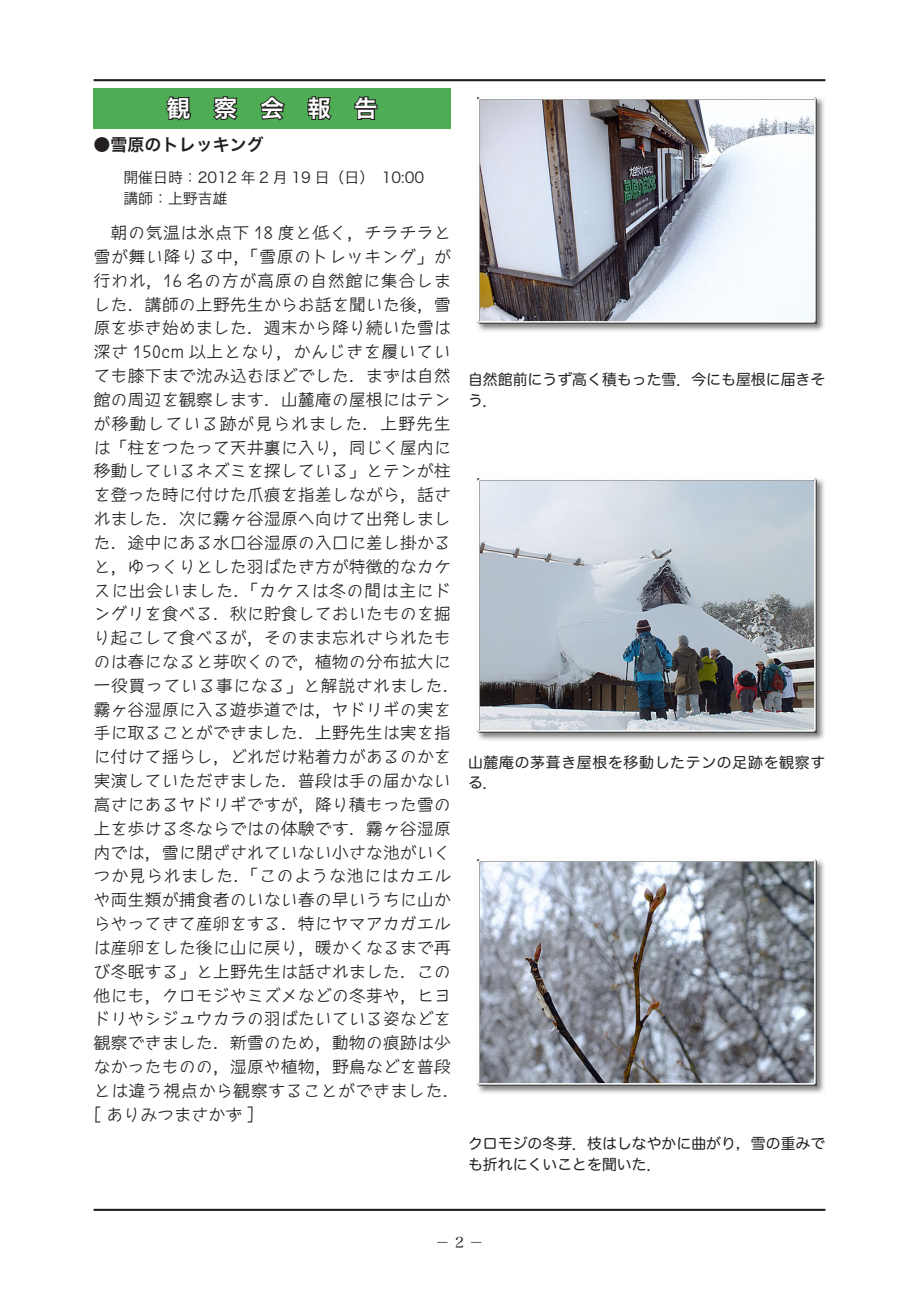
<style>
.page{position:relative;width:919px;height:1289px;background:#fff}
.page>*{position:absolute;margin:0;border:0;box-sizing:border-box;transform-origin:0 0}
.t1{font:23.4px "Hira Kaku Pro W6";color:#fff}
.t2{font:500 16.95px/23.9px "September";color:#231f20}
.t3{font:16.95px "Hira Kaku Pro W6";color:#231f20}
.t4{font:14.85px/20.2px "Hira Maru Pro W4";color:#231f20}
.t5{font:14.85px/20.9px "Hira Kaku Pro W3";color:#231f20}
.t6{font:14.85px/20.2px "Hira Maru Pro W4";letter-spacing:.045em;color:#231f20}
</style>
<div class="page">
<hr style="left:94px;top:1208px;width:731px;height:2px;background:#231f20">
<hr style="left:94px;top:79px;width:731px;height:2px;background:#231f20">
<div style="left:94px;top:88px;width:357px;height:41px;background:#4eac54"></div>
<svg style="left:166px;top:96px;width:25px;height:25px"></svg>
<svg style="left:213px;top:96px;width:25px;height:24px"></svg>
<svg style="left:259px;top:96px;width:26px;height:25px"></svg>
<svg style="left:307px;top:96px;width:25px;height:25px"></svg>
<svg style="left:354px;top:96px;width:24px;height:24px"></svg>
<img style="left:477px;top:478px;width:347px;height:262px">
<img style="left:477px;top:859px;width:347px;height:234px">
<img style="left:477px;top:97px;width:347px;height:234px">
<h1 class="t1" style="left:167px;top:87px;width:212px">観　察　会　報　告</h1>
<p class="t3" style="left:94px;top:129px;width:172px">●雪原のトレッキング</p>
<p class="t5" style="left:123px;top:166px;width:302px">開催日時：2012 年 2 月 19 日（日）　10:00講師：上野吉雄</p>
<p class="t2" style="left:94px;top:221px;width:367px;text-indent:17px">朝の気温は氷点下 18 度と低く，チラチラと雪が舞い降りる中，「雪原のトレッキング」が行われ，16 名の方が高原の自然館に集合しました．講師の上野先生からお話を聞いた後，雪原を歩き始めました．週末から降り続いた雪は深さ 150cm 以上となり，かんじきを履いていても膝下まで沈み込むほどでした．まずは自然館の周辺を観察します．山麓庵の屋根にはテンが移動している跡が見られました．上野先生は「柱をつたって天井裏に入り，同じく屋内に移動しているネズミを探している」とテンが柱を登った時に付けた爪痕を指差しながら，話されました．次に霧ヶ谷湿原へ向けて出発しました．途中にある水口谷湿原の入口に差し掛かると，ゆっくりとした羽ばたき方が特徴的なカケスに出会いました．「カケスは冬の間は主にドングリを食べる．秋に貯食しておいたものを掘り起こして食べるが，そのまま忘れさられたものは春になると芽吹くので，植物の分布拡大に一役買っている事になる」と解説されました．霧ヶ谷湿原に入る遊歩道では，ヤドリギの実を手に取ることができました．上野先生は実を指に付けて揺らし，どれだけ粘着力があるのかを実演していただきました．普段は手の届かない高さにあるヤドリギですが，降り積もった雪の上を歩ける冬ならではの体験です．霧ヶ谷湿原内では，雪に閉ざされていない小さな池がいくつか見られました．「このような池にはカエルや両生類が捕食者のいない春の早いうちに山からやってきて産卵をする．特にヤマアカガエルは産卵をした後に山に戻り，暖かくなるまで再び冬眠する」と上野先生は話されました．この他にも，クロモジやミズメなどの冬芽や，ヒヨドリやシジュウカラの羽ばたいている姿などを観察できました．新雪のため，動物の痕跡は少なかったものの，湿原や植物，野鳥などを普段とは違う視点から観察することができました．[ ありみつまさかず ]</p>
<p class="t4" style="left:468px;top:369px;width:359px">自然館前にうず高く積もった雪．今にも屋根に届きそう．</p>
<p class="t6" style="left:468px;top:751px;width:359px">山麓庵の茅葺き屋根を移動したテンの足跡を観察する．</p>
<p class="t4" style="left:468px;top:1132px;width:359px">クロモジの冬芽．枝はしなやかに曲がり，雪の重みでも折れにくいことを聞いた．</p>
</div>
